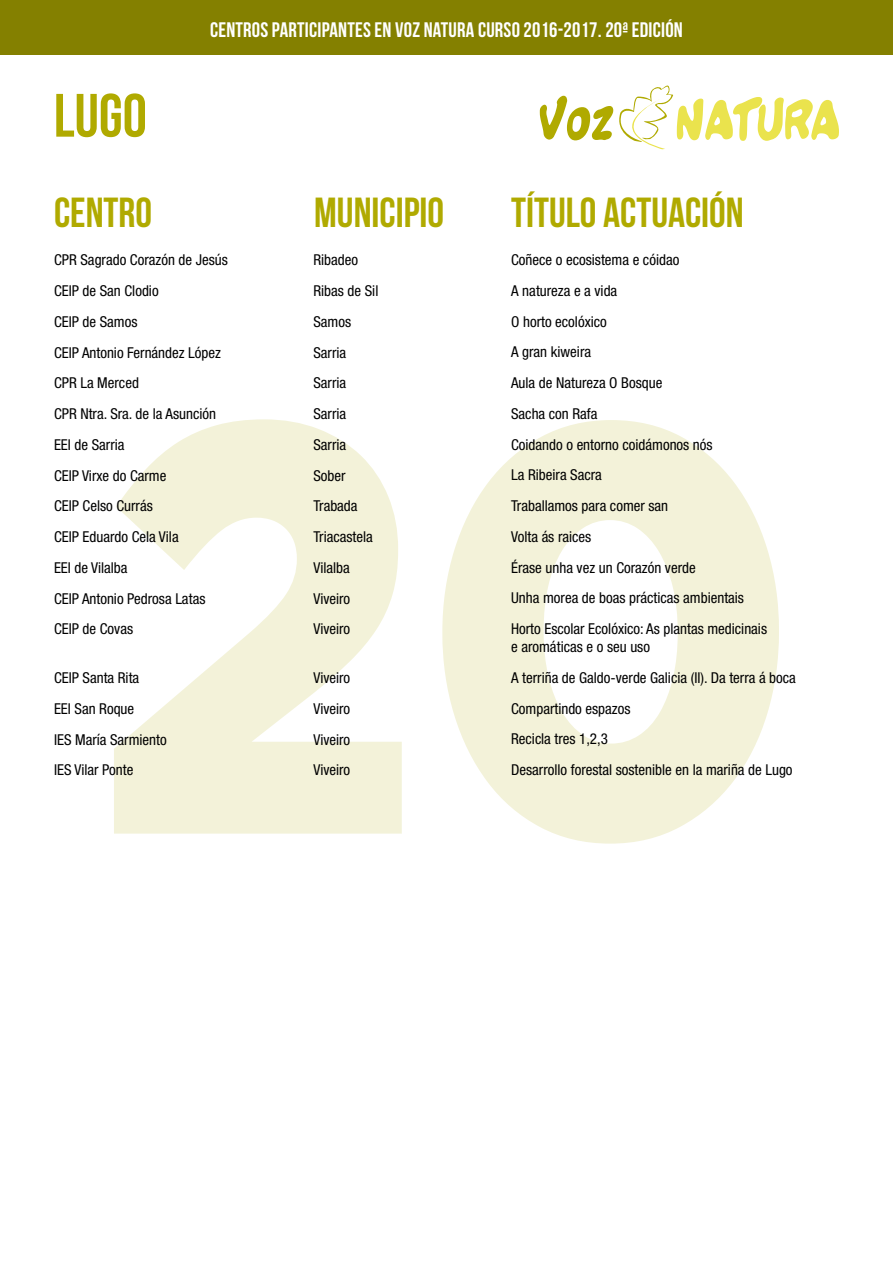
<style>
.page{position:relative;width:893px;height:1263px;background:#fff}
.page>*{position:absolute;margin:0;border:0;box-sizing:border-box;transform-origin:0 0}
.t1{font:700 61.05px "Bebas Neue";color:#b0aa00}
.t2{font:42px "Bebas Neue";color:#b0aa00}
.t3{font:21px "Bebas Neue";letter-spacing:.01em;color:#fff}
.t4{font:condensed 15px/30.8px "Helvetica Neue LT Std";color:#000}
</style>
<div class="page">
<svg style="left:114px;top:419px;width:288px;height:415px;fill:#f3f2d9"></svg>
<svg style="left:442px;top:420px;width:337px;height:424px;fill:#f3f2d9"></svg>
<div style="left:0;top:0;width:893px;height:54px;background:#848000"></div>
<svg style="left:540px;top:85px;width:299px;height:64px"></svg>
<h1 class="t1" style="left:54px;top:82px;width:95px">LUGO</h1>
<h3 class="t3" style="left:210px;top:19px;width:474px">CENTROS PARTICIPANTES EN VOZ NATURA CURSO 2016-2017. 20ª EDICIÓN</h3>
<h2 class="t2" style="left:54px;top:190px;width:100px">CENTRO</h2>
<h2 class="t2" style="left:314px;top:190px;width:131px">MUNICIPIO</h2>
<h2 class="t2" style="left:511px;top:190px;width:234px">TÍTULO ACTUACIÓN</h2>
<p class="t4" style="left:54px;top:245px;width:175px">CPR Sagrado Corazón de Jesús<br>CEIP de San Clodio<br>CEIP de Samos<br>CEIP Antonio Fernández López<br>CPR La Merced<br>CPR Ntra. Sra. de la Asunción<br>EEI de Sarria<br>CEIP Virxe do Carme<br>CEIP Celso Currás<br>CEIP Eduardo Cela Vila<br>EEI de Vilalba<br>CEIP Antonio Pedrosa Latas<br>CEIP de Covas</p>
<p class="t4" style="left:54px;top:662px;width:114px">CEIP Santa Rita<br>EEI San Roque<br>IES María Sarmiento<br>IES Vilar Ponte</p>
<p class="t4" style="left:313px;top:244px;width:66px">Ribadeo<br>Ribas de Sil<br>Samos<br>Sarria<br>Sarria<br>Sarria<br>Sarria<br>Sober<br>Trabada<br>Triacastela<br>Vilalba<br>Viveiro<br>Viveiro</p>
<p class="t4" style="left:313px;top:662px;width:38px;text-align:justify">Viveiro Viveiro Viveiro Viveiro</p>
<p class="t4" style="left:511px;top:244px;width:257px">Coñece o ecosistema e cóidao<br>A natureza e a vida<br>O horto ecolóxico<br>A gran kiweira<br>Aula de Natureza O Bosque<br>Sacha con Rafa<br>Coidando o entorno coidámonos nós<br>La Ribeira Sacra<br>Traballamos para comer san<br>Volta ás raices<br>Érase unha vez un Corazón verde<br>Unha morea de boas prácticas ambientais<br>Horto Escolar Ecolóxico: As plantas medicinais</p>
<p class="t4" style="left:511px;top:631px;width:286px">e aromáticas e o seu uso<br>A terriña de Galdo-verde Galicia (II). Da terra á boca Compartindo espazos<br>Recicla tres 1,2,3<br>Desarrollo forestal sostenible en la mariña de Lugo</p>
</div>
